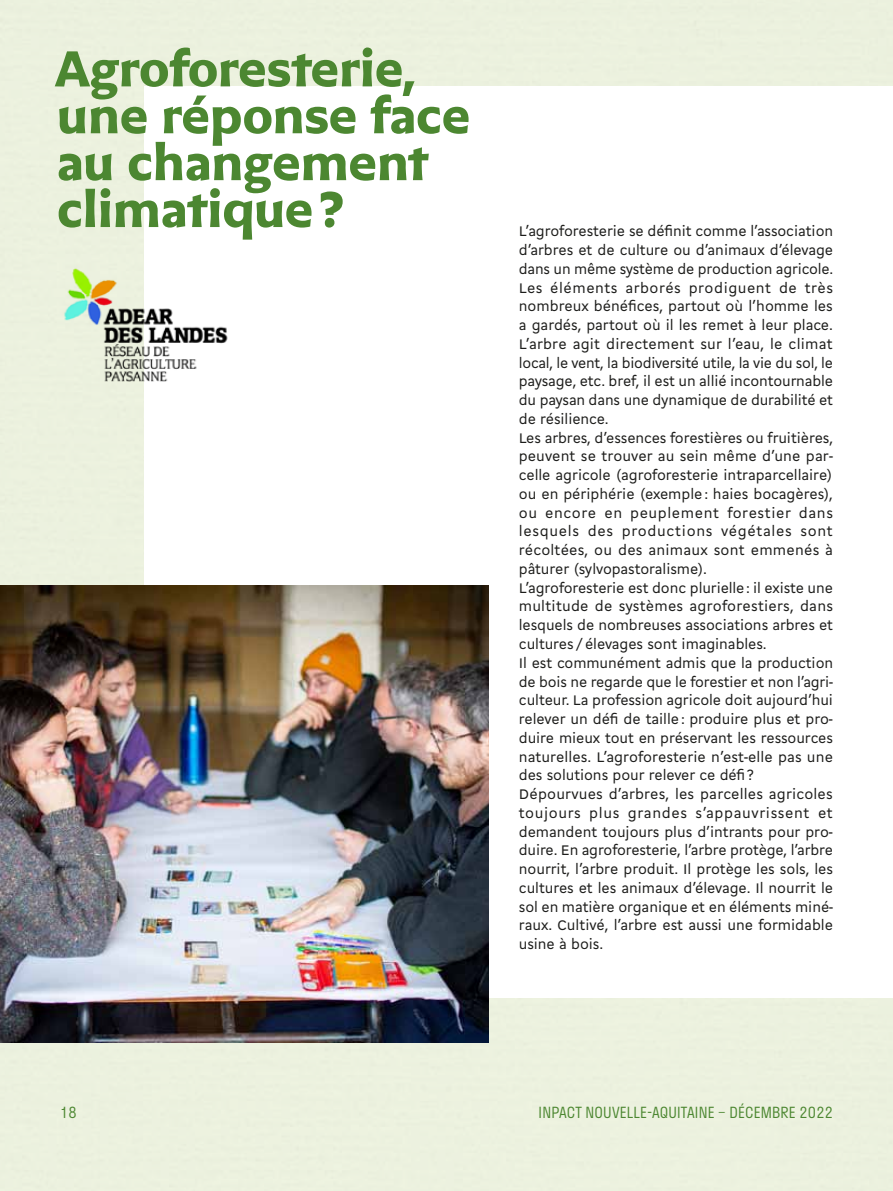
<style>
.page{position:relative;width:893px;height:1191px;background:#eef5e3}
.page>*{position:absolute;margin:0;border:0;box-sizing:border-box;transform-origin:0 0}
.t1{font:900 54.75px/46.8px "Cobalte";letter-spacing:-.02em;color:#4c8731}
.t2{font:15px/18.8px "Cogito";letter-spacing:-.005em;color:#1d1d1b}
.t3{font:300 15px "Stratos";letter-spacing:.01em;color:#4c8731}
</style>
<div class="page">
<div style="left:145px;top:86px;width:748px;height:911px;background:#fff"></div>
<img style="left:0;top:585px;width:489px;height:457px">
<img style="left:64px;top:255px;width:164px;height:126px">
<h1 class="t1" style="left:55px;top:43px;width:418px">Agroforesterie, une réponse face au changement climatique?</h1>
<p class="t2" style="left:519px;top:221px;width:316px">L’agroforesterie se définit comme l’association d’arbres et de culture ou d’animaux d’élevage dans un même système de production agricole.<br>Les éléments arborés prodiguent de très nombreux bénéfices, partout où l’homme les a gardés, partout où il les remet à leur place.<br>L’arbre agit directement sur l’eau, le climat local, le vent, la biodiversité utile, la vie du sol, le paysage, etc. bref, il est un allié incontournable du paysan dans une dynamique de durabilité et de résilience.<br>Les arbres, d’essences forestières ou fruitières, peuvent se trouver au sein même d’une par&shy;celle agricole (agroforesterie intraparcellaire) ou en périphérie (exemple : haies bocagères), ou encore en peuplement forestier dans lesquels des productions végétales sont récoltées, ou des animaux sont emmenés à pâturer (sylvopastoralisme).<br>L’agroforesterie est donc plurielle : il existe une multitude de systèmes agroforestiers, dans lesquels de nombreuses associations arbres et cultures / élevages sont imaginables.<br>Il est communément admis que la production de bois ne regarde que le forestier et non l’agri&shy;culteur. La profession agricole doit aujourd’hui relever un défi de taille : produire plus et pro&shy;duire mieux tout en préservant les ressources naturelles. L’agroforesterie n’est-elle pas une des solutions pour relever ce défi ?<br>Dépourvues d’arbres, les parcelles agricoles toujours plus grandes s’appauvrissent et demandent toujours plus d’intrants pour pro&shy;duire. En agroforesterie, l’arbre protège, l’arbre nourrit, l’arbre produit. Il protège les sols, les cultures et les animaux d’élevage. Il nourrit le sol en matière organique et en éléments miné&shy;raux. Cultivé, l’arbre est aussi une formidable usine à bois.</p>
<p class="t3" style="left:60px;top:1100px;width:18px">18</p>
<p class="t3" style="left:539px;top:1100px;width:296px">INPACT NOUVELLE-AQUITAINE – DÉCEMBRE 2022</p>
</div>
